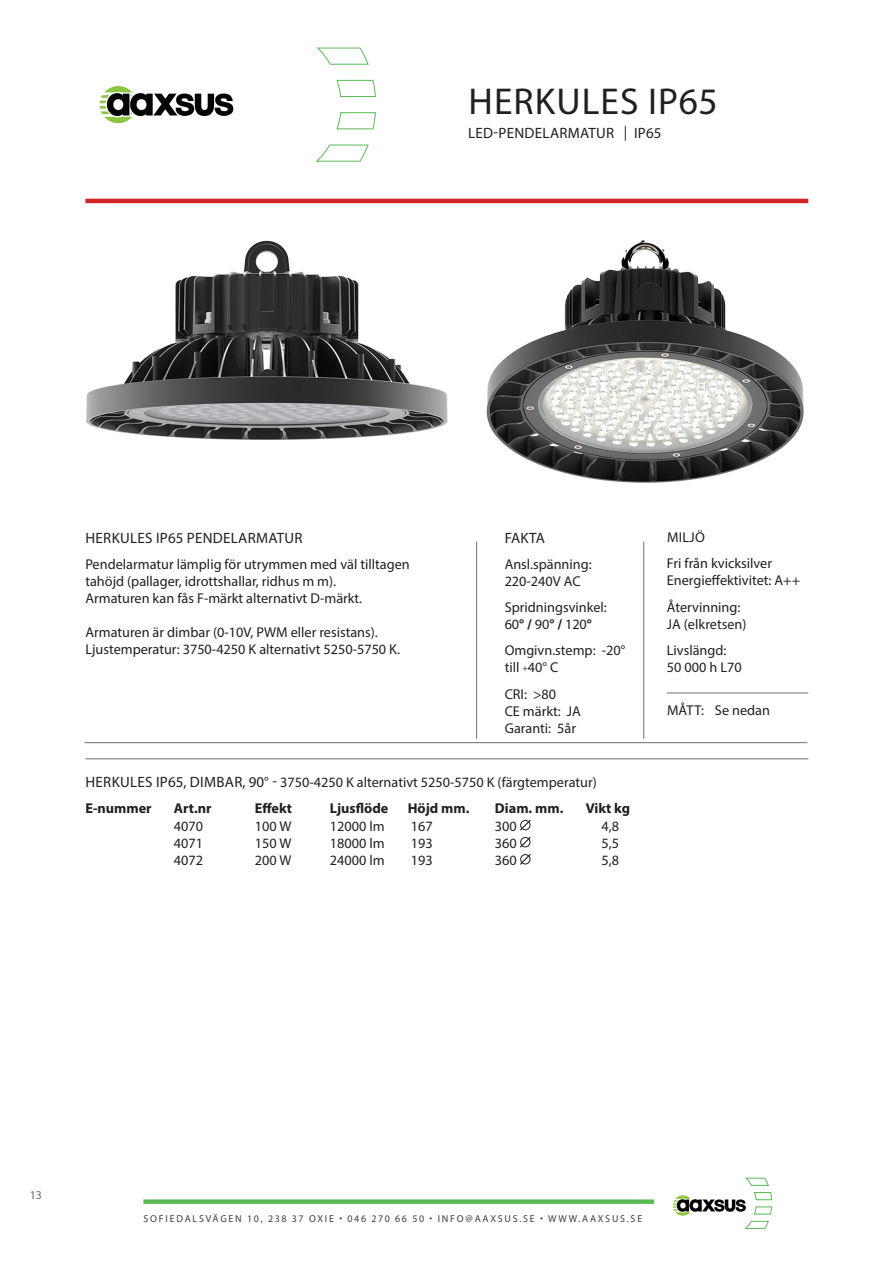
<style>
.page{position:relative;width:893px;height:1263px;background:#fff}
.page>*{position:absolute;margin:0;border:0;box-sizing:border-box;transform-origin:0 0}
.t1{font:37.5px "Myriad Pro";letter-spacing:.03em;color:#231f20}
.t2{font:15px "Myriad Pro";letter-spacing:.02em;color:#231f20}
.t3{font:14.25px/17.1px "Myriad Pro";color:#231f20}
.t4{font:700 14.25px "Myriad Pro";color:#231f20}
.t5{font:12px "Myriad Pro";color:#6c6d70}
.t6{font:10.05px "Myriad Pro";letter-spacing:.18em;color:#3e3e3f}
.s1{font-weight:700}
.s2{font-size:9px}
.s3{font-size:15px}
</style>
<div class="page">
<div style="left:143px;top:1199px;width:511px;height:5px;background:#5abb56"></div>
<svg style="left:672px;top:1192px;width:100px;height:37px"></svg>
<svg style="left:745px;top:1178px;width:24px;height:8px"></svg>
<svg style="left:99px;top:86px;width:135px;height:38px"></svg>
<svg style="left:316px;top:144px;width:53px;height:18px"></svg>
<svg style="left:336px;top:112px;width:40px;height:18px"></svg>
<svg style="left:336px;top:79px;width:40px;height:18px"></svg>
<svg style="left:316px;top:47px;width:53px;height:18px"></svg>
<hr style="left:85px;top:199px;width:723px;height:4px;background:#d1232a">
<hr style="left:85px;top:742px;width:722px;height:1px;background:#6c6d70">
<svg style="left:520px;top:819px;width:11px;height:46px"></svg>
<hr style="left:85px;top:758px;width:723px;height:1px;background:#6c6d70">
<hr style="left:476px;top:542px;width:1px;height:197px;background:#6c6d70">
<hr style="left:643px;top:542px;width:1px;height:197px;background:#6c6d70">
<hr style="left:667px;top:693px;width:141px;height:1px;background:#6c6d70">
<img style="left:486px;top:240px;width:318px;height:243px">
<img style="left:86px;top:240px;width:362px;height:200px">
<p class="t1" style="left:468px;top:78px;width:251px">HERKULES IP65</p>
<p class="t2" style="left:468px;top:124px;width:195px">LED-PENDELARMATUR | IP65</p>
<p class="t2" style="left:86px;top:528px;width:218px">HERKULES IP65 PENDELARMATUR</p>
<p class="t3" style="left:85px;top:555px;width:326px">Pendelarmatur lämplig för utrymmen med väl tilltagen tahöjd (pallager, idrottshallar, ridhus m m).<br>Armaturen kan fås F-märkt alternativt D-märkt.</p>
<p class="t3" style="left:85px;top:624px;width:294px">Armaturen är dimbar (0-10V, PWM eller resistans).</p>
<p class="t3" style="left:85px;top:641px;width:316px">Ljustemperatur: 3750-4250 K alternativt 5250-5750 K.</p>
<p class="t2" style="left:505px;top:528px;width:42px">FAKTA</p>
<p class="t3" style="left:505px;top:555px;width:88px">Ansl.spänning:</p>
<p class="t3" style="left:505px;top:572px;width:77px">220-240V AC</p>
<p class="t3" style="left:505px;top:598px;width:104px">Spridningsvinkel:</p>
<p class="t3" style="left:505px;top:616px;width:89px">60<span class="s1">° /</span> 90<span class="s1">° /</span> 120<span class="s1">°</span></p>
<p class="t3" style="left:505px;top:642px;width:122px">Omgivn.stemp: -20° till <span class="s2">+</span>40° C</p>
<p class="t3" style="left:505px;top:685px;width:53px">CRI: &gt;80</p>
<p class="t3" style="left:505px;top:702px;width:78px">CE märkt: JA</p>
<p class="t3" style="left:505px;top:719px;width:73px">Garanti: 5år</p>
<p class="t3" style="left:86px;top:774px;width:513px"><span class="s3">HERKULES IP65, DIMBAR, 90° -</span> 3750-4250 K alternativt 5250-5750 K (färgtemperatur)</p>
<p class="t4" style="left:85px;top:799px;width:68px">E-nummer</p>
<p class="t4" style="left:174px;top:799px;width:39px">Art.nr</p>
<p class="t4" style="left:255px;top:799px;width:39px">Effekt</p>
<p class="t4" style="left:330px;top:799px;width:60px">Ljusflöde</p>
<p class="t4" style="left:408px;top:799px;width:63px">Höjd mm.</p>
<p class="t4" style="left:495px;top:799px;width:70px">Diam. mm.</p>
<p class="t4" style="left:586px;top:799px;width:46px">Vikt kg</p>
<p class="t3" style="left:174px;top:817px;width:31px">4070</p>
<p class="t3" style="left:255px;top:817px;width:38px">100 W</p>
<p class="t3" style="left:330px;top:817px;width:56px">12000 lm</p>
<p class="t3" style="left:411px;top:817px;width:23px">167</p>
<p class="t3" style="left:495px;top:817px;width:23px">300</p>
<p class="t3" style="left:601px;top:817px;width:19px">4,8</p>
<p class="t3" style="left:174px;top:834px;width:31px">4071</p>
<p class="t3" style="left:255px;top:834px;width:38px">150 W</p>
<p class="t3" style="left:330px;top:834px;width:56px">18000 lm</p>
<p class="t3" style="left:411px;top:834px;width:23px">193</p>
<p class="t3" style="left:495px;top:834px;width:23px">360</p>
<p class="t3" style="left:601px;top:834px;width:19px">5,5</p>
<p class="t3" style="left:174px;top:851px;width:31px">4072</p>
<p class="t3" style="left:255px;top:851px;width:38px">200 W</p>
<p class="t3" style="left:330px;top:851px;width:56px">24000 lm</p>
<p class="t3" style="left:411px;top:851px;width:23px">193</p>
<p class="t3" style="left:495px;top:851px;width:23px">360</p>
<p class="t3" style="left:601px;top:851px;width:19px">5,8</p>
<p class="t3" style="left:667px;top:529px;width:39px">MILJÖ</p>
<p class="t3" style="left:667px;top:555px;width:107px">Fri från kvicksilver</p>
<p class="t3" style="left:667px;top:572px;width:135px">Energieffektivitet: A++</p>
<p class="t3" style="left:667px;top:598px;width:75px">Återvinning:</p>
<p class="t3" style="left:667px;top:615px;width:81px">JA (elkretsen)</p>
<p class="t3" style="left:667px;top:641px;width:61px">Livslängd:</p>
<p class="t3" style="left:667px;top:658px;width:76px">50 000 h L70</p>
<p class="t3" style="left:667px;top:701px;width:104px">MÅTT: Se nedan</p>
<p class="t5" style="left:30px;top:1188px;width:14px">13</p>
<p class="t6" style="left:144px;top:1212px;width:500px">SOFIEDALSVÄGEN 10, 238 37 OXIE • 046 270 66 50 • INFO@AAXSUS.SE • WWW.AAXSUS.SE</p>
</div>
